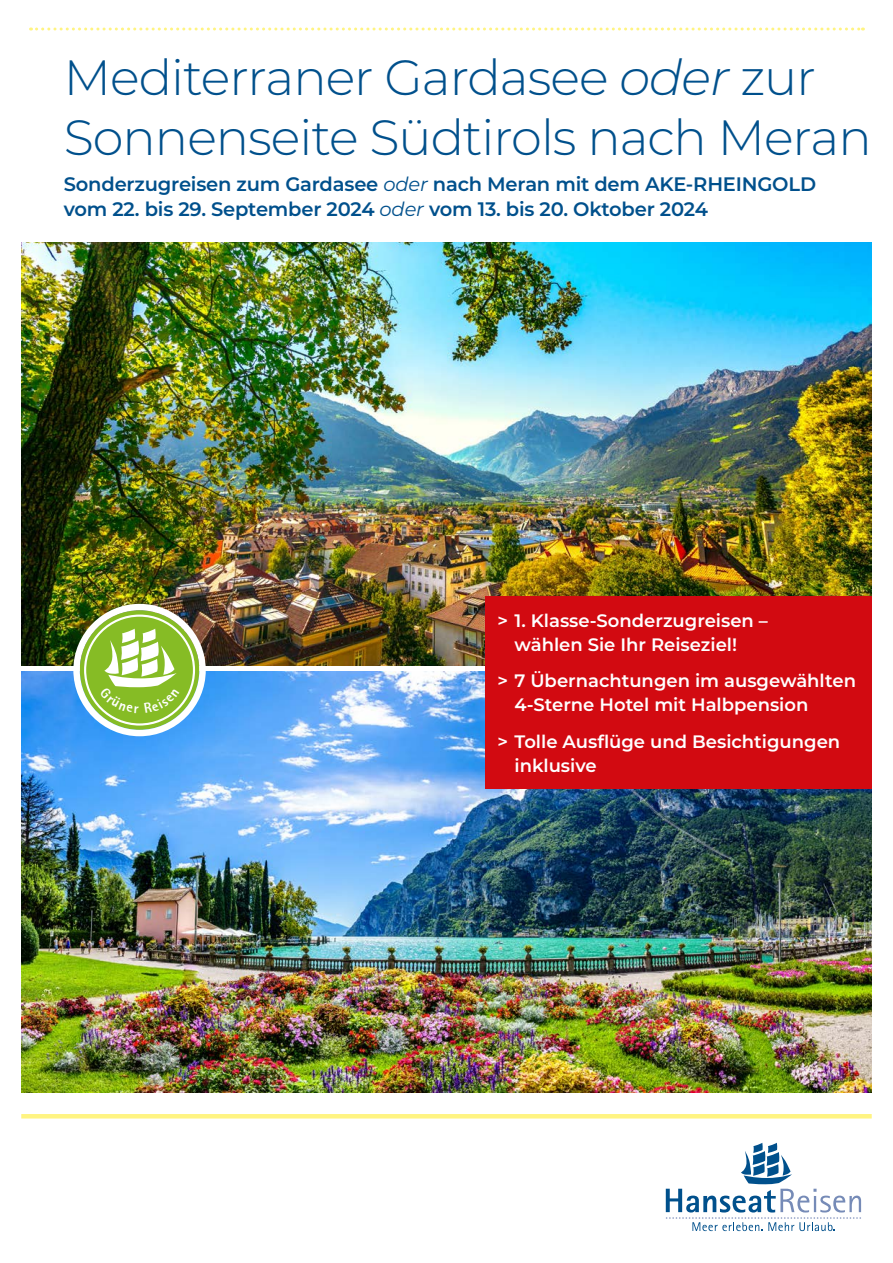
<style>
.page{position:relative;width:893px;height:1263px;background:#fff}
.page>*{position:absolute;margin:0;border:0;box-sizing:border-box;transform-origin:0 0}
.t1{font:300 49.5px/60px "Montserrat";letter-spacing:-.02em;color:#00508c}
.t2{font:600 19.5px/25.5px "Montserrat";letter-spacing:-.01em;color:#00508c}
.t3{font:600 18px/24px "Montserrat";color:#fff}
.s1{font-style:italic}
.s2{font-weight:400;font-style:italic}
</style>
<div class="page">
<svg style="left:31px;top:28px;width:832px;height:3px"></svg>
<hr style="left:21px;top:1114px;width:851px;height:4px;background:#fff482">
<svg style="left:666px;top:1143px;width:195px;height:88px"></svg>
<img style="left:21px;top:242px;width:851px;height:423px">
<img style="left:21px;top:672px;width:851px;height:421px">
<div style="left:485px;top:596px;width:387px;height:193px;background:#d20a11"></div>
<svg style="left:80px;top:610px;width:119px;height:120px;background:#93c33e"></svg>
<div style="left:73px;top:604px;width:133px;height:132px;border:6px solid #fff;border-radius:50%"></div>
<div style="left:84px;top:614px;width:111px;height:111px;border:2px solid #fff;border-radius:50%"></div>
<svg style="left:100px;top:629px;width:79px;height:84px"></svg>
<h1 class="t1" style="left:64px;top:46px;width:809px">Mediterraner Gardasee <span class="s1">oder</span> zur<br>Sonnenseite Südtirols nach Meran</h1>
<p class="t2" style="left:64px;top:170px;width:754px">Sonderzugreisen zum Gardasee <span class="s2">oder</span> nach Meran mit dem AKE-RHEINGOLD vom 22. bis 29. September 2024 <span class="s2">oder</span> vom 13. bis 20. Oktober 2024</p>
<p class="t3" style="left:514px;top:607px;width:255px;text-indent:-17px">&gt; 1. Klasse-Sonderzugreisen – wählen Sie Ihr Reiseziel!</p>
<p class="t3" style="left:514px;top:668px;width:343px;text-indent:-17px">&gt; 7 Übernachtungen im ausgewählten<br>4-Sterne Hotel mit Halbpension</p>
<p class="t3" style="left:514px;top:729px;width:327px;text-indent:-17px">&gt; Tolle Ausflüge und Besichtigungen inklusive</p>
</div>
